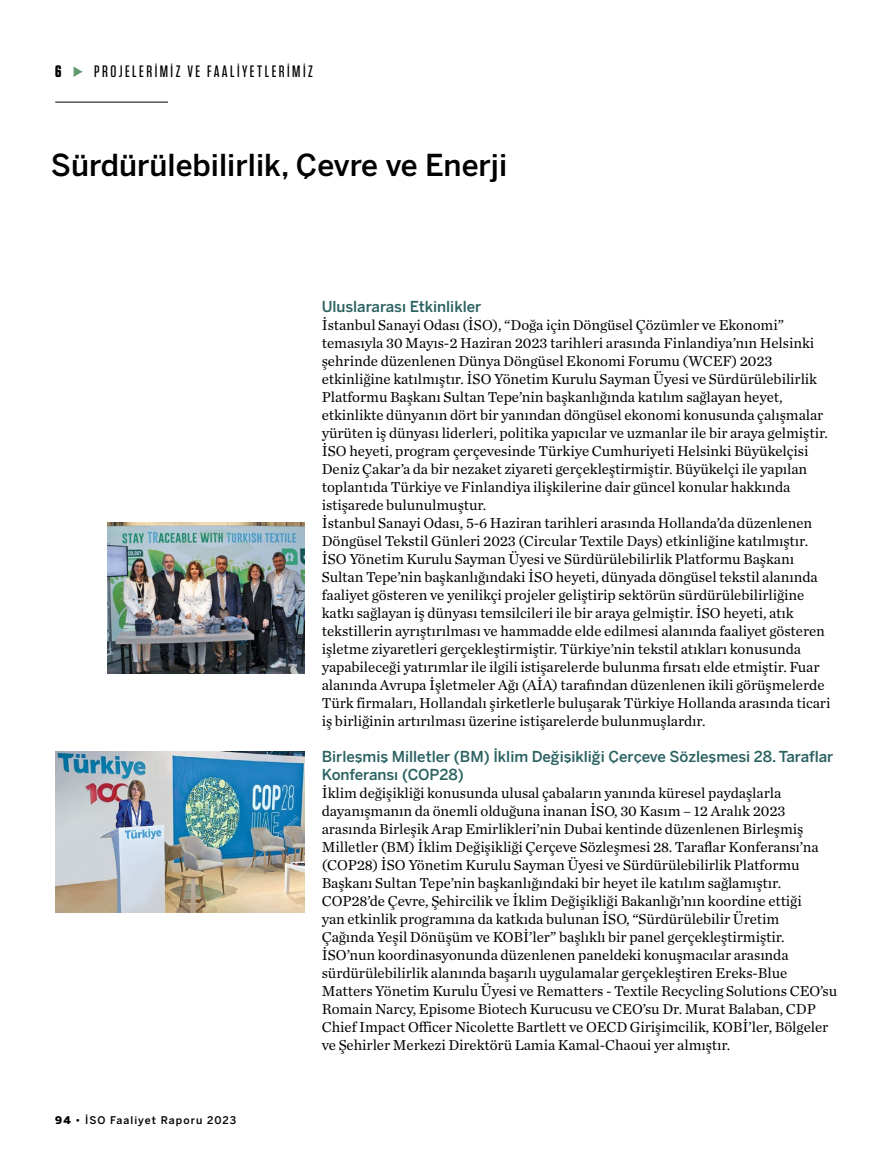
<style>
.page{position:relative;width:893px;height:1170px;background:#fff}
.page>*{position:absolute;margin:0;border:0;box-sizing:border-box;transform-origin:0 0}
.t1{font:500 30px "Benton Sans";color:#000}
.t2{font:500 16.5px "Tungsten";letter-spacing:.15em;color:#000}
.t3{font:700 16.5px "Tungsten";color:#000}
.t4{font:15px/18px "Chronicle Text G1";letter-spacing:-.005em;color:#000}
.t5{font:500 15px/18px "Benton Sans";letter-spacing:-.005em;color:#2b6261}
.t6{font:500 10.5px "Benton Sans";letter-spacing:.1em;color:#000}
.s1{font-weight:900}
</style>
<div class="page">
<svg style="left:74px;top:66px;width:9px;height:11px"></svg>
<hr style="left:55px;top:102px;width:113px;height:1px;background:#000">
<img style="left:55px;top:752px;width:250px;height:160px">
<img style="left:107px;top:522px;width:198px;height:151px">
<p class="t3" style="left:55px;top:62px;width:8px">6</p>
<p class="t2" style="left:94px;top:63px;width:220px">PROJELERİMİZ VE FAALİYETLERİMİZ</p>
<h1 class="t1" style="left:51px;top:147px;width:458px">Sürdürülebilirlik, Çevre ve Enerji</h1>
<p class="t6" style="left:55px;top:1113px;width:182px"><span class="s1">94</span> • İSO Faaliyet Raporu 2023</p>
<p class="t5" style="left:322px;top:297px;width:161px">Uluslararası Etkinlikler</p>
<p class="t4" style="left:322px;top:315px;width:510px">İstanbul Sanayi Odası (İSO), “Doğa için Döngüsel Çözümler ve Ekonomi” temasıyla 30 Mayıs-2 Haziran 2023 tarihleri arasında Finlandiya’nın Helsinki şehrinde düzenlenen Dünya Döngüsel Ekonomi Forumu (WCEF) 2023 etkinliğine katılmıştır. İSO Yönetim Kurulu Sayman Üyesi ve Sürdürülebilirlik Platformu Başkanı Sultan Tepe’nin başkanlığında katılım sağlayan heyet, etkinlikte dünyanın dört bir yanından döngüsel ekonomi konusunda çalışmalar yürüten iş dünyası liderleri, politika yapıcılar ve uzmanlar ile bir araya gelmiştir.<br>İSO heyeti, program çerçevesinde Türkiye Cumhuriyeti Helsinki Büyükelçisi Deniz Çakar’a da bir nezaket ziyareti gerçekleştirmiştir. Büyükelçi ile yapılan toplantıda Türkiye ve Finlandiya ilişkilerine dair güncel konular hakkında istişarede bulunulmuştur.<br>İstanbul Sanayi Odası, 5-6 Haziran tarihleri arasında Hollanda’da düzenlenen Döngüsel Tekstil Günleri 2023 (Circular Textile Days) etkinliğine katılmıştır.<br>İSO Yönetim Kurulu Sayman Üyesi ve Sürdürülebilirlik Platformu Başkanı Sultan Tepe’nin başkanlığındaki İSO heyeti, dünyada döngüsel tekstil alanında faaliyet gösteren ve yenilikçi projeler geliştirip sektörün sürdürülebilirliğine katkı sağlayan iş dünyası temsilcileri ile bir araya gelmiştir. İSO heyeti, atık tekstillerin ayrıştırılması ve hammadde elde edilmesi alanında faaliyet gösteren işletme ziyaretleri gerçekleştirmiştir. Türkiye’nin tekstil atıkları konusunda yapabileceği yatırımlar ile ilgili istişarelerde bulunma fırsatı elde etmiştir. Fuar alanında Avrupa İşletmeler Ağı (AİA) tarafından düzenlenen ikili görüşmelerde Türk firmaları, Hollandalı şirketlerle buluşarak Türkiye Hollanda arasında ticari iş birliğinin artırılması üzerine istişarelerde bulunmuşlardır.</p>
<p class="t5" style="left:322px;top:747px;width:513px">Birleşmiş Milletler (BM) İklim Değişikliği Çerçeve Sözleşmesi 28. Taraflar<br>Konferansı (COP28)</p>
<p class="t4" style="left:322px;top:783px;width:517px">İklim değişikliği konusunda ulusal çabaların yanında küresel paydaşlarla dayanışmanın da önemli olduğuna inanan İSO, 30 Kasım – 12 Aralık 2023 arasında Birleşik Arap Emirlikleri’nin Dubai kentinde düzenlenen Birleşmiş Milletler (BM) İklim Değişikliği Çerçeve Sözleşmesi 28. Taraflar Konferansı’na (COP28) İSO Yönetim Kurulu Sayman Üyesi ve Sürdürülebilirlik Platformu Başkanı Sultan Tepe’nin başkanlığındaki bir heyet ile katılım sağlamıştır.<br>COP28’de Çevre, Şehircilik ve İklim Değişikliği Bakanlığı’nın koordine ettiği<br>yan etkinlik programına da katkıda bulunan İSO, “Sürdürülebilir Üretim<br>Çağında Yeşil Dönüşüm ve KOBİ’ler” başlıklı bir panel gerçekleştirmiştir.<br>İSO’nun koordinasyonunda düzenlenen paneldeki konuşmacılar arasında sürdürülebilirlik alanında başarılı uygulamalar gerçekleştiren Ereks-Blue Matters Yönetim Kurulu Üyesi ve Rematters - Textile Recycling Solutions CEO’su Romain Narcy, Episome Biotech Kurucusu ve CEO’su Dr. Murat Balaban, CDP Chief Impact Officer Nicolette Bartlett ve OECD Girişimcilik, KOBİ’ler, Bölgeler ve Şehirler Merkezi Direktörü Lamia Kamal-Chaoui yer almıştır.</p>
</div>
